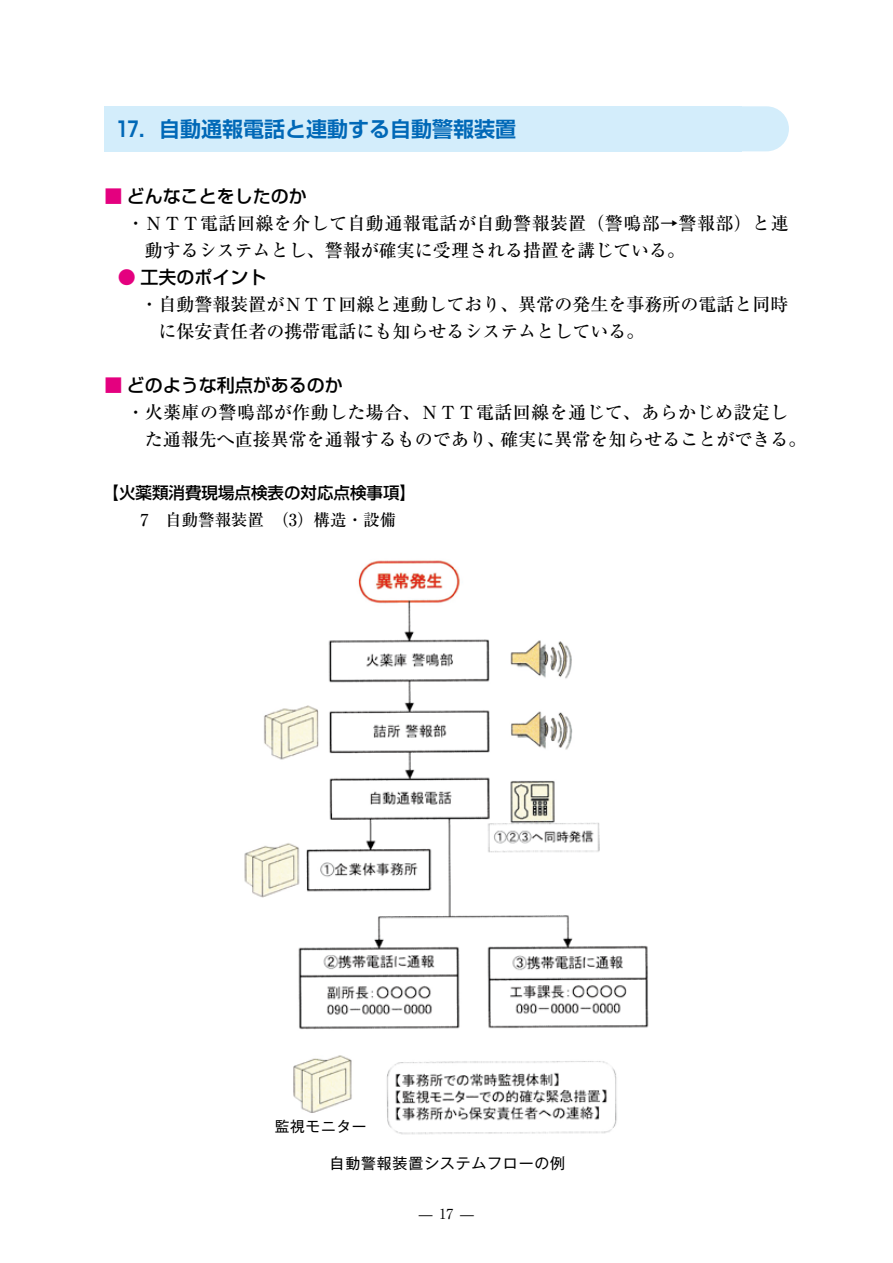
<style>
.page{position:relative;width:893px;height:1263px;background:#fff}
.page>*{position:absolute;margin:0;border:0;box-sizing:border-box;transform-origin:0 0}
.t1{font:700 21px "Shin Go Pro De";color:#0068b7}
.t2{font:500 18px/27px "Ryumin Pro";color:#000}
.t3{font:500 18px/27px "Ryumin Pro";letter-spacing:.025em;color:#000}
.t4{font:500 18px "Shin Go Pro";color:#000}
.t5{font:500 16.5px "Shin Go Pro";color:#000}
.t6{font:500 16.5px "Ryumin Pro";color:#000}
.t7{font:15px "Gothic MB101 Pro";letter-spacing:.05em;color:#000}
.t8{font:14.7px "Gothic MB101 Pro";letter-spacing:.05em;color:#000}
.t9{font:13.8px "Ryumin Pro";color:#000}
.s1{color:#e4007f}
</style>
<div class="page">
<svg style="left:742px;top:106px;width:47px;height:45px;background:#d7eefb"></svg>
<div style="left:104px;top:106px;width:638px;height:45px;background:#d3edfb"></div>
<img style="left:244px;top:560px;width:405px;height:575px">
<div style="left:267px;top:1116px;width:108px;height:21px;background:#fff"></div>
<p class="t1" style="left:117px;top:112px;width:400px">17．自動通報電話と連動する自動警報装置</p>
<p class="t4" style="left:104px;top:181px;width:204px"><span class="s1">■</span> どんなことをしたのか</p>
<p class="t3" style="left:145px;top:208px;width:645px;text-indent:-40px">　・ＮＴＴ電話回線を介して自動通報電話が自動警報装置（警鳴部→警報部）と連動するシステムとし、警報が確実に受理される措置を講じている。</p>
<p class="t4" style="left:118px;top:262px;width:150px"><span class="s1">●</span> 工夫のポイント</p>
<p class="t2" style="left:158px;top:289px;width:632px;text-indent:-18px">・自動警報装置がＮＴＴ回線と連動しており、異常の発生を事務所の電話と同時に保安責任者の携帯電話にも知らせるシステムとしている。</p>
<p class="t4" style="left:104px;top:370px;width:240px"><span class="s1">■</span> どのような利点があるのか</p>
<p class="t2" style="left:145px;top:397px;width:663px;text-indent:-40px">　・火薬庫の警鳴部が作動した場合、ＮＴＴ電話回線を通じて、あらかじめ設定した通報先へ直接異常を通報するものであり、確実に異常を知らせることができる。</p>
<p class="t5" style="left:103px;top:480px;width:315px">【火薬類消費現場点検表の対応点検事項】</p>
<p class="t6" style="left:140px;top:507px;width:257px">7　自動警報装置　（3）構造・設備</p>
<p class="t8" style="left:275px;top:1114px;width:93px">監視モニター</p>
<p class="t7" style="left:330px;top:1150px;width:237px">自動警報装置システムフローの例</p>
<p class="t9" style="left:419px;top:1203px;width:57px">— 17 —</p>
</div>
